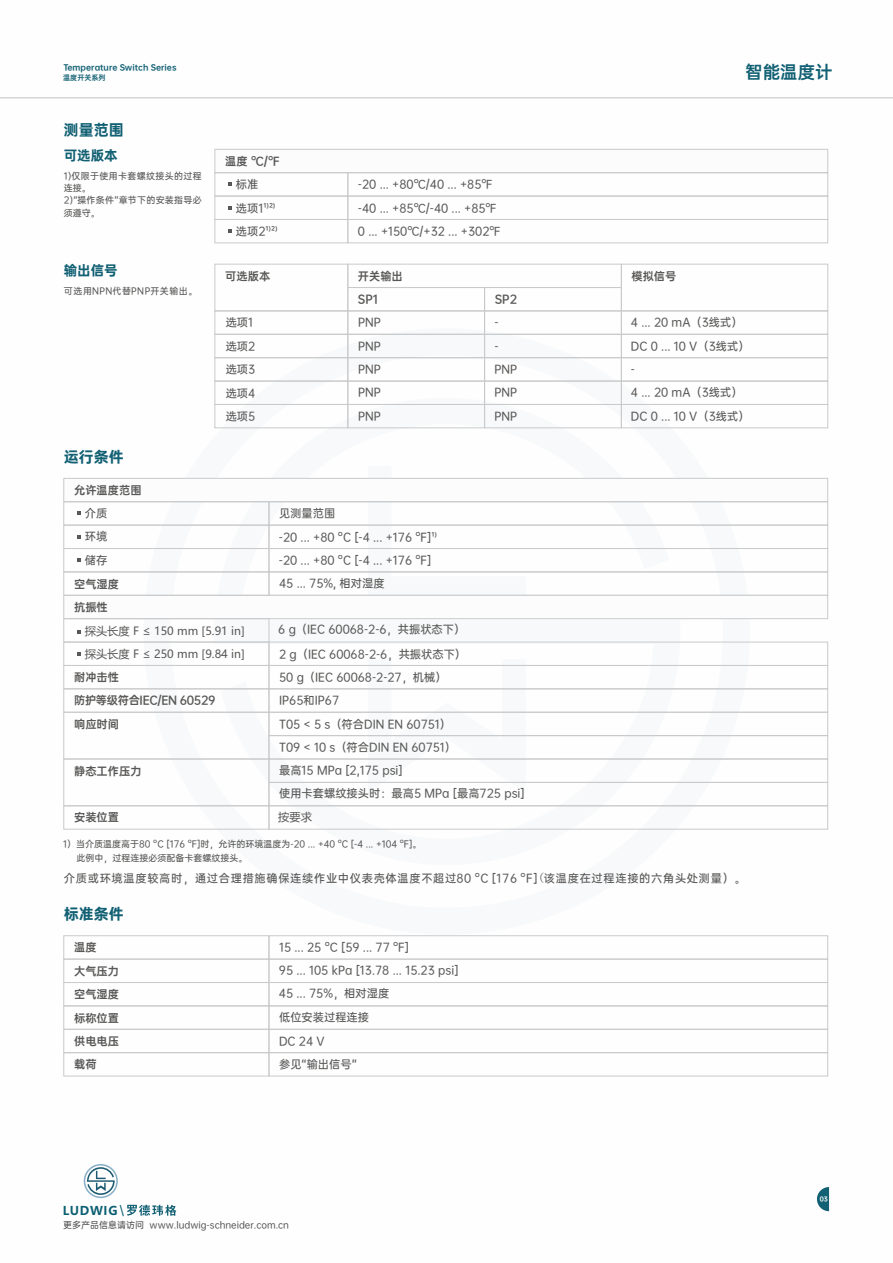
<style>
.page{position:relative;width:893px;height:1263px;background:#fff}
.page>*{position:absolute;margin:0;border:0;box-sizing:border-box;transform-origin:0 0}
.t1{font:17.55px "OPPO Sans B";color:#116073}
.t2{font:15px "OPPO Sans H";color:#116073}
.t3{font:13.5px "OPPO Sans H";color:#116073}
.t4{font:700 12px "Microsoft Ya Hei";letter-spacing:.06em;color:#0c6073}
.t5{font:11.25px/23.4px "OPPO Sans M";color:#595857}
.t6{font:11.25px/23.4px "OPPO Sans B";color:#595857}
.t7{font:11.25px "OPPO Sans M";letter-spacing:.06em;color:#595857}
.t8{font:11.25px/22px "Microsoft Ya Hei";color:#595857}
.t9{font:11.25px/23.1px "OPPO Sans B";letter-spacing:-.03em;color:#595857}
.t10{font:9px/14.2px "OPPO Sans M";color:#595857}
.t11{font:9px/12.5px "OPPO Sans M";letter-spacing:.025em;color:#595857}
.t12{font:9px/12.5px "OPPO Sans M";letter-spacing:.035em;color:#595857}
.t13{font:9px "OPPO Sans M";letter-spacing:.06em;color:#595857}
.t14{font:7.8px "OPPO Sans H";color:#116073}
.t15{font:7.05px "OPPO Sans B";color:#116073}
.t16{font:6px "OPPO Sans H";color:#fff}
.s1{font-family:"Source Han Serif SC"}
.s2{font-family:"Arial";font-weight:400;font-size:15.15px}
</style>
<div class="page">
<hr style="left:0;top:97px;width:893px;height:1px;background:#c9cacb">
<svg style="left:215px;top:149px;width:613px;height:94px"></svg>
<svg style="left:215px;top:264px;width:613px;height:164px"></svg>
<svg style="left:63px;top:478px;width:765px;height:351px"></svg>
<svg style="left:63px;top:935px;width:765px;height:141px"></svg>
<svg style="left:817px;top:1187px;width:12px;height:24px"></svg>
<svg style="left:84px;top:1164px;width:34px;height:34px"></svg>
<svg style="left:127px;top:1205px;width:49px;height:11px"></svg>
<p class="t14" style="left:63px;top:63px;width:115px">Temperature Switch Series</p>
<p class="t15" style="left:63px;top:74px;width:44px">温度开关系列</p>
<h2 class="t2" style="left:64px;top:122px;width:61px">测量范围</h2>
<p class="t3" style="left:64px;top:149px;width:55px">可选版本</p>
<p class="t11" style="left:64px;top:194px;width:139px">2)“操作条件”章节下的安装指导必须遵守。</p>
<p class="t12" style="left:64px;top:170px;width:139px">1)仅限于使用卡套螺纹接头的过程连接。</p>
<p class="t3" style="left:64px;top:264px;width:55px">输出信号</p>
<p class="t13" style="left:64px;top:286px;width:135px">可选用NPN代替PNP开关输出。</p>
<h2 class="t2" style="left:64px;top:449px;width:61px">运行条件</h2>
<p class="t6" style="left:74px;top:478px;width:69px">允许温度范围</p>
<p class="t6" style="left:225px;top:149px;width:56px">温度 ℃/℉</p>
<p class="t5" style="left:236px;top:173px;width:43px">标准<br>选项1¹⁾²⁾选项2¹⁾²⁾</p>
<p class="t5" style="left:358px;top:173px;width:144px">-20 ... +80℃/40 ... +85℉ -40 ... +85℃/-40 ... +85℉<br>0 ... +150℃/+32 ... +302℉</p>
<h1 class="t1" style="left:745px;top:63px;width:89px">智能温度计</h1>
<p class="t6" style="left:225px;top:264px;width:46px">可选版本</p>
<p class="t5" style="left:226px;top:311px;width:31px">选项1选项2选项3选项4选项5</p>
<p class="t6" style="left:358px;top:264px;width:46px">开关输出<br>SP1</p>
<p class="t6" style="left:495px;top:287px;width:24px">SP2</p>
<p class="t6" style="left:631px;top:264px;width:46px">模拟信号</p>
<p class="t5" style="left:358px;top:311px;width:24px;text-align:justify">PNP PNP PNP PNP PNP</p>
<p class="t5" style="left:494px;top:311px;width:24px">-<br>-<br>PNP<br>PNP<br>PNP</p>
<p class="t5" style="left:631px;top:311px;width:120px">4 ... 20 mA（3线式）<br>DC 0 ... 10 V（3线式）-<br>4 ... 20 mA（3线式）<br>DC 0 ... 10 V（3线式）</p>
<p class="t5" style="left:85px;top:501px;width:24px;text-align:justify">介质环境储存</p>
<p class="t6" style="left:74px;top:572px;width:46px">空气湿度</p>
<p class="t6" style="left:74px;top:595px;width:35px">抗振性</p>
<p class="t8" style="left:85px;top:621px;width:162px">探头长度 F ≤ 150 mm [5.91 in]探头长度 F ≤ 250 mm [9.84 in]</p>
<p class="t9" style="left:74px;top:666px;width:143px">耐冲击性<br>防护等级符合IEC/EN 60529</p>
<p class="t6" style="left:74px;top:712px;width:46px">响应时间</p>
<p class="t6" style="left:74px;top:759px;width:69px">静态工作压力</p>
<p class="t6" style="left:74px;top:806px;width:46px">安装位置</p>
<p class="t5" style="left:279px;top:501px;width:160px">见测量范围<br>-20 ... +80 °C [-4 ... +176 °F]¹⁾</p>
<p class="t5" style="left:279px;top:571px;width:107px">45 ... 75%, 相对湿度</p>
<p class="t5" style="left:278px;top:618px;width:189px">6 g（IEC 60068-2-6，共振状态下）<br>2 g（IEC 60068-2-6，共振状态下）<br>50 g（IEC 60068-2-27，机械）<br>IP65和IP67</p>
<p class="t5" style="left:279px;top:548px;width:154px">-20 ... +80 °C [-4 ... +176 °F]</p>
<p class="t5" style="left:279px;top:712px;width:247px">T05 &lt; 5 s（符合DIN EN 60751）<br>T09 &lt; 10 s（符合DIN EN 60751）<br>最高15 MPa [2,175 psi]<br>使用卡套螺纹接头时：最高5 MPa [最高725 psi]</p>
<p class="t8" style="left:278px;top:807px;width:35px">按要求</p>
<p class="t10" style="left:76px;top:836px;width:347px;text-indent:-13px">1）当介质温度高于80 °C [176 °F]时，允许的环境温度为-20 ... +40 °C [-4 ... +104 °F]。此例中，过程连接必须配备卡套螺纹接头。</p>
<p class="t7" style="left:64px;top:873px;width:683px">介质或环境温度较高时，通过合理措施确保连续作业中仪表壳体温度不超过80 °C [176 °F<span class="s1">（</span>] 该温度在过程连接的六角头处测量）。</p>
<h2 class="t2" style="left:64px;top:906px;width:61px">标准条件</h2>
<p class="t6" style="left:74px;top:936px;width:46px">温度<br>大气压力空气湿度标称位置供电电压载荷</p>
<p class="t4" style="left:63px;top:1205px;width:63px">LUDWIG <span class="s2">\</span></p>
<p class="t5" style="left:279px;top:936px;width:181px;line-height:22.5px">15 ... 25 °C [59 ... 77 °F]<br>95 ... 105 kPa [13.78 ... 15.23 psi]</p>
<p class="t5" style="left:279px;top:1006px;width:91px">低位安装过程连接</p>
<p class="t5" style="left:279px;top:982px;width:112px">45 ... 75%，相对湿度</p>
<p class="t5" style="left:279px;top:1029px;width:79px">DC 24 V<br>参见“输出信号”</p>
<p class="t10" style="left:63px;top:1217px;width:227px">更多产品信息请访问 www.ludwig-schneider.com.cn</p>
<p class="t16" style="left:820px;top:1196px;width:10px">03</p>
</div>
